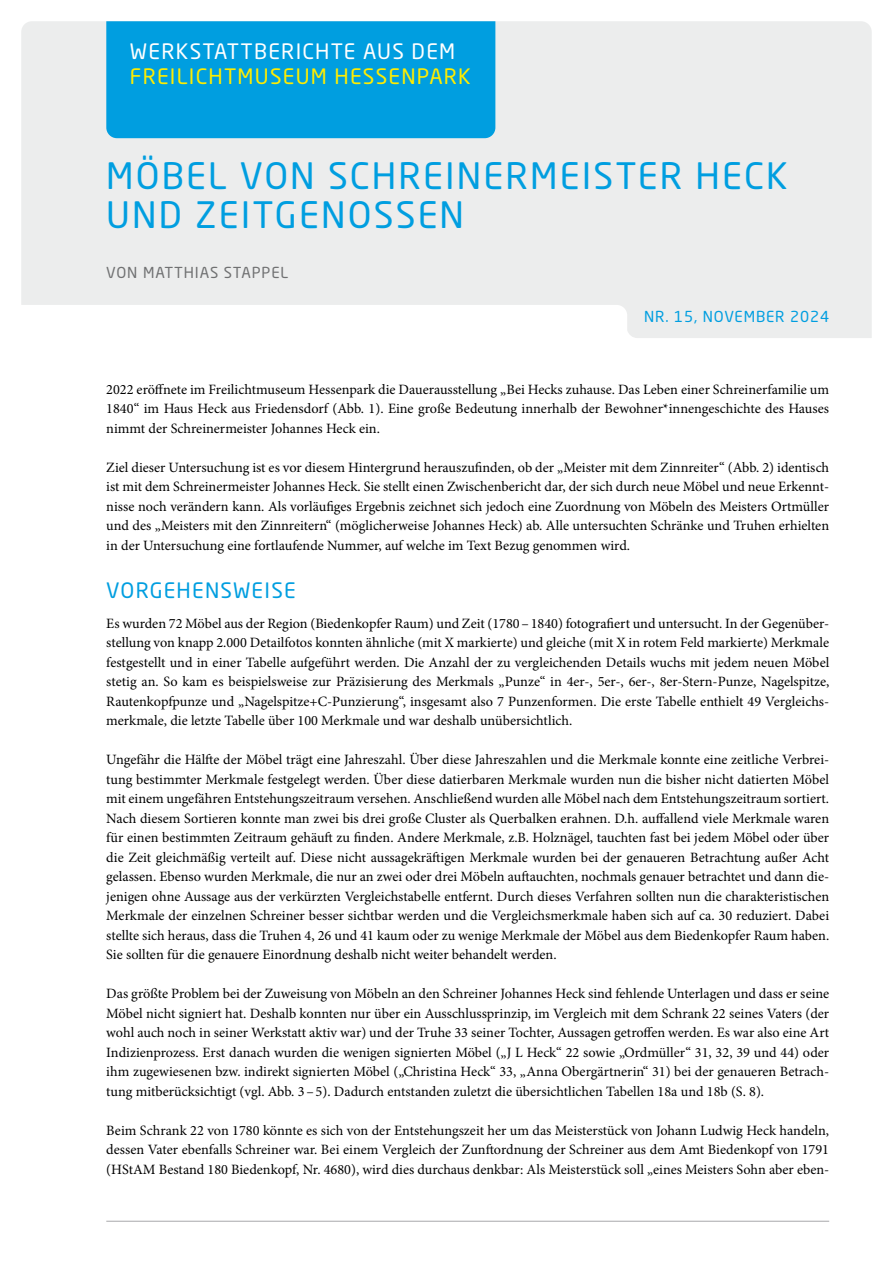
<style>
.page{position:relative;width:893px;height:1263px;background:#fff}
.page>*{position:absolute;margin:0;border:0;box-sizing:border-box;transform-origin:0 0}
.t1{font:36px/39px "Neo Sans Pro Cyr";letter-spacing:.06em;color:#009ee0}
.t2{font:21px "Neo Sans Pro Cyr";letter-spacing:.06em;color:#ffed00}
.t3{font:21px "Neo Sans Pro Cyr";letter-spacing:.06em;color:#fff}
.t4{font:21px "Neo Sans Pro Cyr";letter-spacing:.06em;color:#009ee0}
.t5{font:15px "Neo Sans Pro Cyr";letter-spacing:.06em;color:#009ee0}
.t6{font:15px "Neo Sans Pro Cyr";letter-spacing:.06em;color:#707172}
.t7{font:14.25px/19.5px "Minion Pro";color:#000;text-align:justify}
</style>
<div class="page">
<hr style="left:106px;top:1221px;width:723px;height:1px;background:#a7a8aa">
<svg style="left:21px;top:21px;width:851px;height:317px;fill:#eceded"></svg>
<div style="left:106px;top:21px;width:389px;height:117px;background:#009ee0"></div>
<h2 class="t3" style="left:130px;top:38px;width:327px">WERKSTATTBERICHTE AUS DEM</h2>
<h2 class="t2" style="left:130px;top:63px;width:343px">FREILICHTMUSEUM HESSENPARK</h2>
<h1 class="t1" style="left:106px;top:156px;width:683px">MÖBEL VON SCHREINERMEISTER HECK<br>UND ZEITGENOSSEN</h1>
<p class="t6" style="left:106px;top:264px;width:183px">VON MATTHIAS STAPPEL</p>
<p class="t5" style="left:644px;top:308px;width:187px">NR. 15, NOVEMBER 2024</p>
<p class="t7" style="left:106px;top:379px;width:724px">2022 eröffnete im Freilichtmuseum Hessenpark die Dauerausstellung „Bei Hecks zuhause. Das Leben einer Schreinerfamilie um 1840“ im Haus Heck aus Friedensdorf (Abb. 1). Eine große Bedeutung innerhalb der Bewohner*innengeschichte des Hauses nimmt der Schreinermeister Johannes Heck ein.</p>
<p class="t7" style="left:106px;top:457px;width:724px">Ziel dieser Untersuchung ist es vor diesem Hintergrund herauszufinden, ob der „Meister mit dem Zinnreiter“ (Abb. 2) identisch ist mit dem Schreinermeister Johannes Heck. Sie stellt einen Zwischenbericht dar, der sich durch neue Möbel und neue Erkennt&shy;nisse noch verändern kann. Als vorläufiges Ergebnis zeichnet sich jedoch eine Zuordnung von Möbeln des Meisters Ortmüller und des „Meisters mit den Zinnreitern“ (möglicherweise Johannes Heck) ab. Alle untersuchten Schränke und Truhen erhielten in der Untersuchung eine fortlaufende Nummer, auf welche im Text Bezug genommen wird.</p>
<h2 class="t4" style="left:106px;top:577px;width:191px">VORGEHENSWEISE</h2>
<p class="t7" style="left:106px;top:613px;width:724px">Es wurden 72 Möbel aus der Region (Biedenkopfer Raum) und Zeit (1780–1840) fotografiert und untersucht. In der Gegenüber&shy;stellung von knapp 2.000 Detailfotos konnten ähnliche (mit X markierte) und gleiche (mit X in rotem Feld markierte) Merkmale festgestellt und in einer Tabelle aufgeführt werden. Die Anzahl der zu vergleichenden Details wuchs mit jedem neuen Möbel stetig an. So kam es beispielsweise zur Präzisierung des Merkmals „Punze“ in 4er-, 5er-, 6er-, 8er-Stern-Punze, Nagelspitze, Rautenkopfpunze und „Nagelspitze+C-Punzierung“, insgesamt also 7 Punzenformen. Die erste Tabelle enthielt 49 Vergleichs&shy;merkmale, die letzte Tabelle über 100 Merkmale und war deshalb unübersichtlich.</p>
<p class="t7" style="left:106px;top:750px;width:724px">Ungefähr die Hälfte der Möbel trägt eine Jahreszahl. Über diese Jahreszahlen und die Merkmale konnte eine zeitliche Verbrei&shy;tung bestimmter Merkmale festgelegt werden. Über diese datierbaren Merkmale wurden nun die bisher nicht datierten Möbel mit einem ungefähren Entstehungszeitraum versehen. Anschließend wurden alle Möbel nach dem Entstehungszeitraum sortiert.<br>Nach diesem Sortieren konnte man zwei bis drei große Cluster als Querbalken erahnen. D.h. auffallend viele Merkmale waren für einen bestimmten Zeitraum gehäuft zu finden. Andere Merkmale, z.B. Holznägel, tauchten fast bei jedem Möbel oder über die Zeit gleichmäßig verteilt auf. Diese nicht aussagekräftigen Merkmale wurden bei der genaueren Betrachtung außer Acht gelassen. Ebenso wurden Merkmale, die nur an zwei oder drei Möbeln auftauchten, nochmals genauer betrachtet und dann die&shy;jenigen ohne Aussage aus der verkürzten Vergleichstabelle entfernt. Durch dieses Verfahren sollten nun die charakteristischen Merkmale der einzelnen Schreiner besser sichtbar werden und die Vergleichsmerkmale haben sich auf ca. 30 reduziert. Dabei stellte sich heraus, dass die Truhen 4, 26 und 41 kaum oder zu wenige Merkmale der Möbel aus dem Biedenkopfer Raum haben.<br>Sie sollten für die genauere Einordnung deshalb nicht weiter behandelt werden.</p>
<p class="t7" style="left:106px;top:984px;width:724px">Das größte Problem bei der Zuweisung von Möbeln an den Schreiner Johannes Heck sind fehlende Unterlagen und dass er seine Möbel nicht signiert hat. Deshalb konnten nur über ein Ausschlussprinzip, im Vergleich mit dem Schrank 22 seines Vaters (der wohl auch noch in seiner Werkstatt aktiv war) und der Truhe 33 seiner Tochter, Aussagen getroffen werden. Es war also eine Art Indizienprozess. Erst danach wurden die wenigen signierten Möbel („J L Heck“ 22 sowie „Ordmüller“ 31, 32, 39 und 44) oder ihm zugewiesenen bzw. indirekt signierten Möbel („Christina Heck“ 33, „Anna Obergärtnerin“ 31) bei der genaueren Betrach&shy;tung mitberücksichtigt (vgl. Abb. 3–5). Dadurch entstanden zuletzt die übersichtlichen Tabellen 18a und 18b (S. 8).</p>
<p class="t7" style="left:106px;top:1120px;width:724px">Beim Schrank 22 von 1780 könnte es sich von der Entstehungszeit her um das Meisterstück von Johann Ludwig Heck handeln, dessen Vater ebenfalls Schreiner war. Bei einem Vergleich der Zunftordnung der Schreiner aus dem Amt Biedenkopf von 1791 (HStAM Bestand 180 Biedenkopf, Nr. 4680), wird dies durchaus denkbar: Als Meisterstück soll „eines Meisters Sohn aber eben-</p>
</div>
